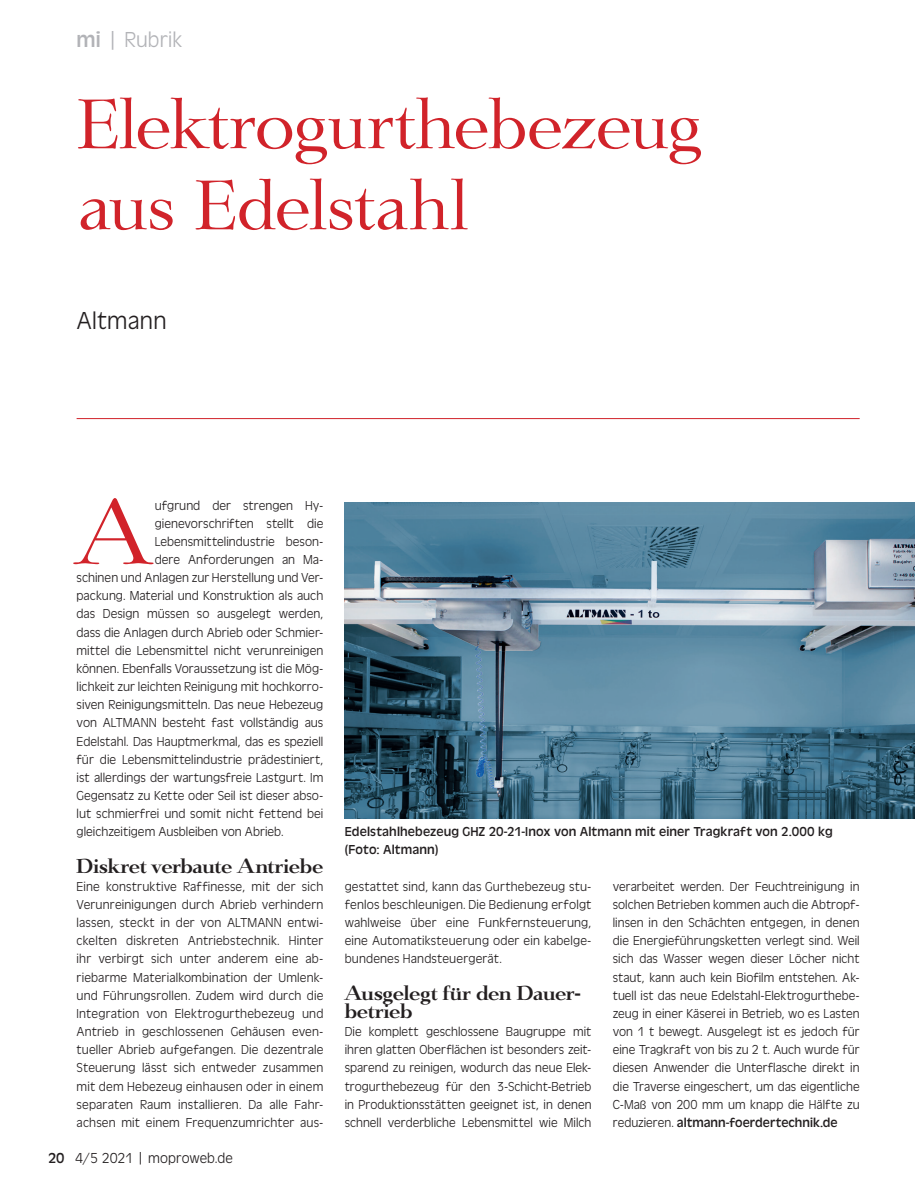
<style>
.page{position:relative;width:915px;height:1191px;background:#fff}
.page>*{position:absolute;margin:0;border:0;box-sizing:border-box;transform-origin:0 0}
.t1{font:88.35px "Lingwood Serial";color:#d1232a}
.t2{font:67.5px/81px "Lingwood Serial";letter-spacing:-.005em;color:#d1232a}
.t3{font:300 25.5px "Antigone";letter-spacing:.005em;color:#231f20}
.t4{font:300 22.5px "Antigone";letter-spacing:.01em;color:#b2b3b7}
.t5{font:700 19.5px/18.1px "Lingwood Serial";letter-spacing:-.015em;color:#231f20}
.t6{font:300 15px "Antigone";letter-spacing:.005em;color:#231f20}
.t7{font:300 13.5px/18.1px "Antigone";color:#231f20;text-align:justify}
.t8{font:13.5px/18.1px "Antigone";letter-spacing:.01em;color:#231f20}
.s1{font-weight:400}
</style>
<div class="page">
<img style="left:344px;top:502px;width:570px;height:316px">
<hr style="left:77px;top:418px;width:782px;height:1px;background:#d1232a">
<h3 class="t4" style="left:77px;top:28px;width:107px"><span class="s1">mi</span> | Rubrik</h3>
<h2 class="t2" style="left:77px;top:82px;width:625px">Elektrogurthebezeug aus Edelstahl</h2>
<h3 class="t3" style="left:77px;top:307px;width:91px">Altmann</h3>
<h1 class="t1" style="left:77px;top:476px;width:75px">A</h1>
<p class="t7" style="left:155px;top:496px;width:170px">ufgrund der strengen Hy-</p>
<p class="t7" style="left:155px;top:514px;width:170px">gienevorschriften stellt die</p>
<p class="t7" style="left:155px;top:532px;width:170px">Lebensmittelindustrie beson-</p>
<p class="t7" style="left:155px;top:551px;width:170px">dere Anforderungen an Ma-</p>
<p class="t7" style="left:77px;top:569px;width:248px">schinen und Anlagen zur Herstellung und Ver-</p>
<p class="t7" style="left:77px;top:587px;width:248px">packung. Material und Konstruktion als auch</p>
<p class="t7" style="left:77px;top:605px;width:248px">das Design müssen so ausgelegt werden,</p>
<p class="t7" style="left:77px;top:623px;width:248px">dass die Anlagen durch Abrieb oder Schmier-</p>
<p class="t7" style="left:77px;top:641px;width:248px">mittel die Lebensmittel nicht verunreinigen</p>
<p class="t7" style="left:77px;top:659px;width:248px">können. Ebenfalls Voraussetzung ist die Mög-</p>
<p class="t7" style="left:77px;top:678px;width:248px">lichkeit zur leichten Reinigung mit hochkorro-</p>
<p class="t7" style="left:77px;top:696px;width:248px">siven Reinigungsmitteln. Das neue Hebezeug</p>
<p class="t7" style="left:77px;top:714px;width:248px">von ALTMANN besteht fast vollständig aus</p>
<p class="t7" style="left:77px;top:732px;width:248px">Edelstahl. Das Hauptmerkmal, das es speziell</p>
<p class="t7" style="left:77px;top:750px;width:248px">für die Lebensmittelindustrie prädestiniert,</p>
<p class="t7" style="left:77px;top:768px;width:248px">ist allerdings der wartungsfreie Lastgurt. Im</p>
<p class="t7" style="left:77px;top:787px;width:248px">Gegensatz zu Kette oder Seil ist dieser abso-</p>
<p class="t7" style="left:77px;top:805px;width:248px">lut schmierfrei und somit nicht fettend bei</p>
<p class="t7" style="left:77px;top:823px;width:208px">gleichzeitigem Ausbleiben von Abrieb.</p>
<h3 class="t5" style="left:77px;top:856px;width:248px">Diskret verbaute Antriebe</h3>
<p class="t7" style="left:77px;top:877px;width:248px">Eine konstruktive Raffinesse, mit der sich Verunreinigungen durch Abrieb verhindern lassen, steckt in der von ALTMANN entwi&shy;ckelten diskreten Antriebstechnik. Hinter ihr verbirgt sich unter anderem eine ab&shy;riebarme Materialkombination der Umlenk&shy;und Führungsrollen. Zudem wird durch die Integration von Elektrogurthebezeug und Antrieb in geschlossenen Gehäusen even&shy;tueller Abrieb aufgefangen. Die dezentrale Steuerung lässt sich entweder zusammen mit dem Hebezeug einhausen oder in einem separaten Raum installieren. Da alle Fahr&shy;achsen mit einem Frequenzumrichter aus-</p>
<p class="t6" style="left:48px;top:1150px;width:186px"><span class="s1">20</span> 4/5 2021 | moproweb.de</p>
<p class="t8" style="left:344px;top:823px;width:489px">Edelstahlhebezeug GHZ 20-21-Inox von Altmann mit einer Tragkraft von 2.000 kg (Foto: Altmann)</p>
<p class="t7" style="left:344px;top:877px;width:248px">gestattet sind, kann das Gurthebezeug stu&shy;fenlos beschleunigen. Die Bedienung erfolgt wahlweise über eine Funkfernsteuerung, eine Automatiksteuerung oder ein kabelge&shy;bundenes Handsteuergerät.</p>
<h3 class="t5" style="left:344px;top:983px;width:237px">Ausgelegt für den Dauer&shy;betrieb</h3>
<p class="t7" style="left:344px;top:1023px;width:248px">Die komplett geschlossene Baugruppe mit ihren glatten Oberflächen ist besonders zeit&shy;sparend zu reinigen, wodurch das neue Elek&shy;trogurthebezeug für den 3-Schicht-Betrieb in Produktionsstätten geeignet ist, in denen schnell verderbliche Lebensmittel wie Milch</p>
<p class="t7" style="left:612px;top:877px;width:248px">verarbeitet werden. Der Feuchtreinigung in solchen Betrieben kommen auch die Abtropf&shy;linsen in den Schächten entgegen, in denen die Energieführungsketten verlegt sind. Weil sich das Wasser wegen dieser Löcher nicht staut, kann auch kein Biofilm entstehen. Ak&shy;tuell ist das neue Edelstahl-Elektrogurthebe&shy;zeug in einer Käserei in Betrieb, wo es Lasten von 1 t bewegt. Ausgelegt ist es jedoch für eine Tragkraft von bis zu 2 t. Auch wurde für diesen Anwender die Unterflasche direkt in die Traverse eingeschert, um das eigentliche C-Maß von 200 mm um knapp die Hälfte zu reduzieren. <span class="s1">altmann-foerdertechnik.de</span></p>
</div>
